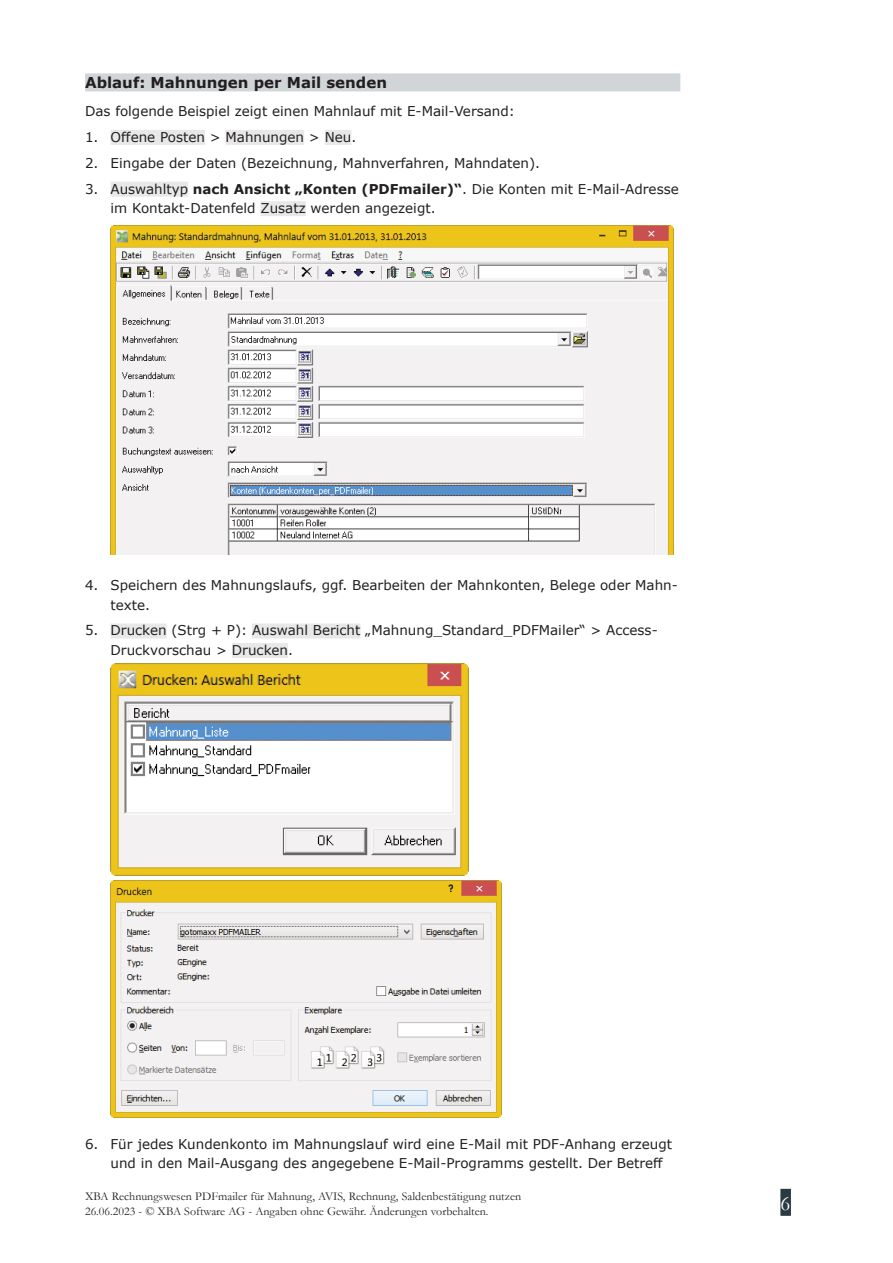
<style>
.page{position:relative;width:893px;height:1263px;background:#fff}
.page>*{position:absolute;margin:0;border:0;box-sizing:border-box;transform-origin:0 0}
.t1{font:21px "Garamond";color:#fff}
.t2{font:700 15px "Verdana";color:#231f20}
.t3{font:13.5px/19.5px "Verdana";color:#231f20}
.t4{font:13.5px "MS Reference Sans Serif";color:#231f20}
.t5{font:12px/14.4px "Garamond";color:#231f20}
.s1{font-family:"Verdana"}
.s2{font-family:"MS Reference Sans Serif"}
.s3{font-weight:700}
</style>
<div class="page">
<div style="left:780px;top:1189px;width:11px;height:27px;background:#283b40"></div>
<div style="left:85px;top:73px;width:595px;height:18px;background:#d0d5d8"></div>
<div style="left:111px;top:130px;width:94px;height:15px;background:#e9e8e9"></div>
<div style="left:226px;top:130px;width:78px;height:15px;background:#e9e8e9"></div>
<div style="left:325px;top:130px;width:26px;height:15px;background:#e9e8e9"></div>
<div style="left:111px;top:182px;width:77px;height:15px;background:#e9e8e9"></div>
<div style="left:260px;top:201px;width:46px;height:15px;background:#e9e8e9"></div>
<div style="left:111px;top:623px;width:56px;height:15px;background:#e9e8e9"></div>
<div style="left:252px;top:623px;width:108px;height:15px;background:#e9e8e9"></div>
<div style="left:232px;top:643px;width:56px;height:15px;background:#e9e8e9"></div>
<img style="left:111px;top:225px;width:562px;height:329px">
<img style="left:111px;top:880px;width:391px;height:238px">
<img style="left:111px;top:664px;width:358px;height:211px">
<p class="t2" style="left:85px;top:77px;width:304px">Ablauf: Mahnungen per Mail senden</p>
<p class="t3" style="left:85px;top:102px;width:431px">Das folgende Beispiel zeigt einen Mahnlauf mit E-Mail-Versand:</p>
<p class="t4" style="left:85px;top:132px;width:273px"><span class="s1">1.</span> Offene Posten <span class="s1">&gt;</span> Mahnungen <span class="s1">&gt;</span> Neu<span class="s1">.</span></p>
<p class="t3" style="left:85px;top:154px;width:457px">2. Eingabe der Daten (Bezeichnung, Mahnverfahren, Mahndaten).</p>
<p class="t3" style="left:111px;top:180px;width:570px;text-indent:-26px">3. <span class="s2">Auswahltyp</span> <span class="s3">nach Ansicht „Konten (PDFmailer)“</span>. Die Konten mit E-Mail-Adresse im Kontakt-Datenfeld <span class="s2">Zusatz</span> werden angezeigt.</p>
<p class="t3" style="left:111px;top:576px;width:569px;text-indent:-26px">4. Speichern des Mahnungslaufs, ggf. Bearbeiten der Mahnkonten, Belege oder Mahn&shy;texte.</p>
<p class="t3" style="left:111px;top:622px;width:549px;text-indent:-26px">5. <span class="s2">Drucken</span> (Strg + P): <span class="s2">Auswahl Bericht</span> „Mahnung_Standard_PDFMailer“ &gt; Access-<br>Druckvorschau &gt; <span class="s2">Drucken</span>.</p>
<p class="t3" style="left:111px;top:1135px;width:563px;text-indent:-26px">6. Für jedes Kundenkonto im Mahnungslauf wird eine E-Mail mit PDF-Anhang erzeugt und in den Mail-Ausgang des angegebene E-Mail-Programms gestellt. Der Betreff</p>
<p class="t5" style="left:85px;top:1191px;width:438px">XBA Rechnungswesen PDFmailer für Mahnung, AVIS, Rechnung, Saldenbestätigung nutzen<br>26.06.2023 - © XBA Software AG - Angaben ohne Gewähr. Änderungen vorbehalten.</p>
<h1 class="t1" style="left:780px;top:1196px;width:11px">6</h1>
</div>
